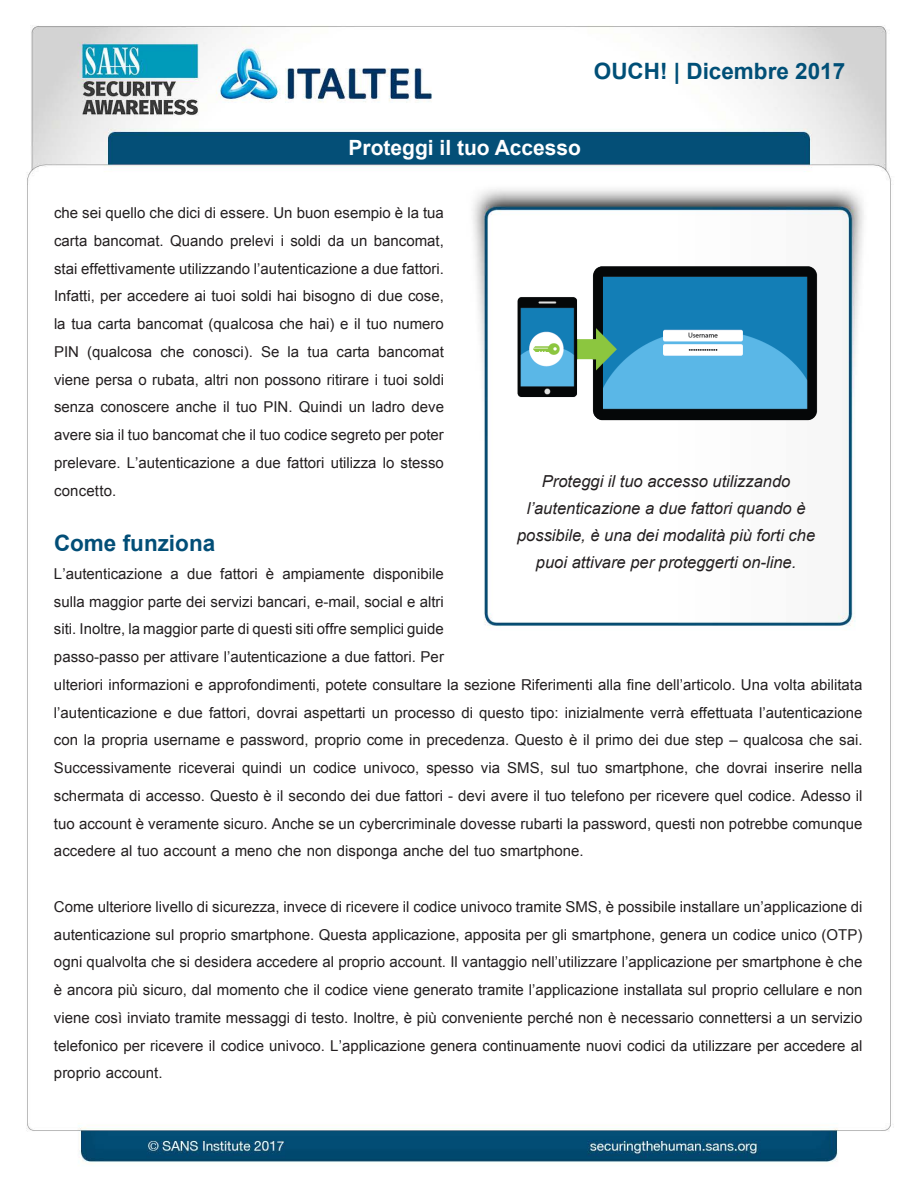
<style>
.page{position:relative;width:918px;height:1188px;background:#fff}
.page>*{position:absolute;margin:0;border:0;box-sizing:border-box;transform-origin:0 0}
.t1{font:700 22.5px "Arial";color:#004f77}
.MainText{font:700 22.5px "Arial";color:#024e77}
.t2{font:700 21px "Arial";color:#fff}
.t3{font:italic 16.5px/27px "Arial";color:#231f20;text-align:center}
.MainText-2{font:15px/27.8px "Arial";color:#231f20}
</style>
<div class="page">
<img style="left:26px;top:25px;width:865px;height:1139px">
<img style="left:467px;top:203px;width:396px;height:297px">
<h1 class="t1" style="left:594px;top:56px;width:253px">OUCH! | Dicembre 2017</h1>
<h2 class="t2" style="left:349px;top:134px;width:234px">Proteggi il tuo Accesso</h2>
<p class="MainText-2" style="left:54px;top:199px;width:392px;text-align:right">che sei quello che dici di essere. Un buon esempio laè tua carta bancomat. Quando prelevi i soldi da un bancomat, stai effettivamente utilizzando ’l autenticazione a due fattori.<br>Infatti, per accedere ai tuoi soldi hai bisogno di due cose, la tua carta bancomat (qualcosa che hai) e il tuo numero bancomat</p>
<p class="MainText-2" style="left:87px;top:338px;width:67px">(qualcosa</p>
<p class="MainText-2" style="left:193px;top:338px;width:62px">conosci .)</p>
<p class="MainText-2" style="left:261px;top:338px;width:20px">Se</p>
<p class="MainText-2" style="left:54px;top:338px;width:392px">PIN<br>viene persa o rubata, altri non possono ritirare i tuoi soldi senza conoscere anche il tuo PIN. Quindi un ladro deve avere sia il tuo bancomat che il tuo codice segreto per poter prelevare ’L. autenticazione a due fattori utilizza lo stesso concetto.</p>
<p class="MainText" style="left:54px;top:528px;width:163px">Come funziona</p>
<p class="MainText-2" style="left:373px;top:560px;width:72px">disponibile</p>
<p class="MainText-2" style="left:160px;top:338px;width:26px">che</p>
<p class="MainText-2" style="left:288px;top:338px;width:13px">la</p>
<p class="MainText-2" style="left:307px;top:338px;width:22px">tua</p>
<p class="MainText-2" style="left:337px;top:338px;width:35px">carta</p>
<p class="t3" style="left:517px;top:468px;width:300px">Proteggi il tuo accesso utilizzando<br>’l autenticazione a due fattori quando è possibile è, una dei modalità più forti che puoi attivare per proteggerti on-line.</p>
<p class="MainText-2" style="left:220px;top:560px;width:39px">fattori</p>
<p class="MainText-2" style="left:54px;top:560px;width:110px">’L autenticazione</p>
<p class="MainText-2" style="left:54px;top:588px;width:391px">sulla maggior parte dei servizi bancari -e, mail, social e altri</p>
<p class="MainText-2" style="left:54px;top:616px;width:391px">siti. Inoltre la, maggior parte di questi siti offre semplici guide</p>
<p class="MainText-2" style="left:54px;top:643px;width:391px">passo-passo per attivare ’l autenticazione a due fattori. Per</p>
<p class="MainText-2" style="left:54px;top:671px;width:810px">ulteriori informazioni e approfondimenti, potete consultare la sezione Riferimenti alla fine dell’articolo. Una volta abilitata</p>
<p class="MainText-2" style="left:54px;top:699px;width:810px">’l autenticazione e due fattori, dovrai aspettarti un processo di questo tipo: inizialmente verrà effettuata ’l autenticazione</p>
<p class="MainText-2" style="left:54px;top:727px;width:810px">con la propria username e password, proprio come in precedenza. Questo è il primo dei due step – qualcosa che sai.</p>
<p class="MainText-2" style="left:831px;top:754px;width:33px">nella</p>
<p class="MainText-2" style="left:266px;top:560px;width:10px">è</p>
<p class="MainText-2" style="left:187px;top:560px;width:27px">due</p>
<p class="MainText-2" style="left:282px;top:560px;width:84px">ampiamente</p>
<p class="MainText-2" style="left:171px;top:560px;width:10px">a</p>
<p class="MainText-2" style="left:54px;top:754px;width:810px">Successivamente<br>schermata di accesso. Questo ilè secondo dei due fattori - devi avere il tuo telefono per ricevere quel codice. Adesso il tuo account è veramente sicuro. Anche se un cybercriminale dovesse rubarti la password, questi non potrebbe comunque accedere al tuo account a meno che non disponga anche del tuo smartphone.</p>
<p class="MainText-2" style="left:507px;top:754px;width:38px">SMS,</p>
<p class="MainText-2" style="left:179px;top:754px;width:58px">riceverai</p>
<p class="MainText-2" style="left:242px;top:754px;width:42px">quindi</p>
<p class="MainText-2" style="left:313px;top:754px;width:45px">codice</p>
<p class="MainText-2" style="left:364px;top:754px;width:57px">univoco,</p>
<p class="MainText-2" style="left:481px;top:754px;width:21px">via</p>
<p class="MainText-2" style="left:551px;top:754px;width:21px">sul</p>
<p class="MainText-2" style="left:605px;top:754px;width:85px">smartphone,</p>
<p class="MainText-2" style="left:695px;top:754px;width:26px">che</p>
<p class="MainText-2" style="left:727px;top:754px;width:42px">dovrai</p>
<p class="MainText-2" style="left:775px;top:754px;width:51px">inserire</p>
<p class="MainText-2" style="left:577px;top:754px;width:22px">tuo</p>
<p class="MainText-2" style="left:289px;top:754px;width:18px">un</p>
<p class="MainText-2" style="left:426px;top:754px;width:49px">spesso</p>
<p class="MainText-2" style="left:54px;top:893px;width:810px;text-align:justify">Come ulteriore livello di sicurezza, invece di ricevere il codice univoco tramite SMS è, possibile installare un’applicazione di autenticazione sul proprio smartphone. Questa applicazione, apposita per gli smartphone, genera un codice unico (OTP( ogni qualvolta che si desidera accedere al proprio account Il. vantaggio nell’utilizzare ’l applicazione per smartphone è che è ancora più sicuro, dal momento che il codice viene generato tramite ’l applicazione installata sul proprio cellulare e non viene così inviato tramite messaggi di testo. Inoltre è, più conveniente perché non è necessario connettersi a un servizio telefonico per ricevere il codice univoco ’L. applicazione genera continuamente nuovi codici da utilizzare per accedere al proprio account.</p>
</div>
